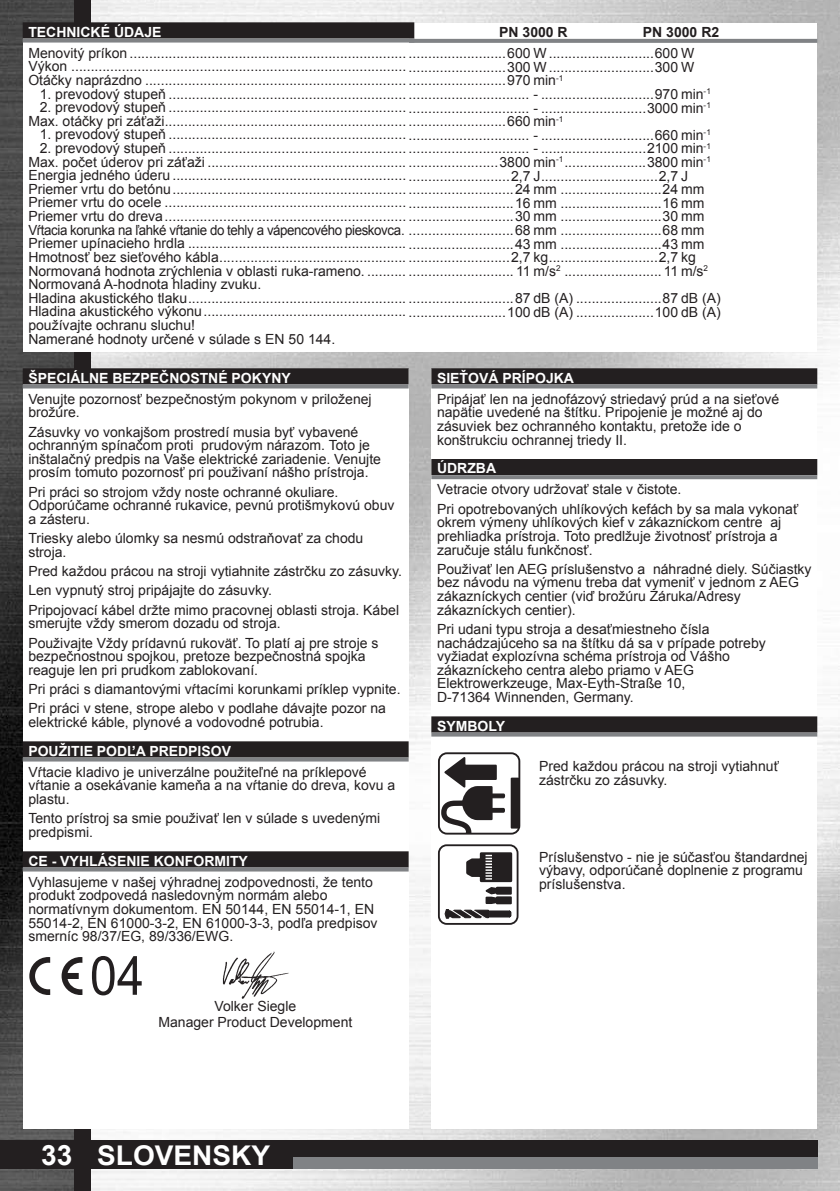
<style>
.page{position:relative;width:840px;height:1191px;background:#fff}
.page>*{position:absolute;margin:0;border:0;box-sizing:border-box;transform-origin:0 0}
.t1{font:700 28px "Arial";color:#fff}
.t2{font:700 27.2px "Arial";color:#fff}
.t3{font:14px/13.6px "Arial";color:#231f20}
.t4{font:700 14px "Arial";color:#fff}
.t5{font:700 14px "Arial";color:#231f20}
</style>
<div class="page">
<img style="left:91px;top:0;width:748px;height:1191px">
<img style="left:0;top:0;width:74px;height:1191px">
<div style="left:0;top:1140px;width:816px;height:28px;background:#231f20"></div>
<div style="left:91px;top:1157px;width:725px;height:11px;background:#808285"></div>
<div style="left:408px;top:23px;width:408px;height:328px;background:#fff"></div>
<svg style="left:414px;top:39px;width:402px;height:4px;fill:#808285"></svg>
<div style="left:74px;top:1140px;width:219px;height:28px;background:#231f20"></div>
<div style="left:23px;top:23px;width:385px;height:328px;background:#fff"></div>
<div style="left:23px;top:22px;width:391px;height:17px;background:#231f20"></div>
<svg style="left:23px;top:39px;width:391px;height:4px;fill:#808285"></svg>
<div style="left:23px;top:369px;width:385px;height:759px;background:#fff"></div>
<div style="left:23px;top:368px;width:385px;height:16px;background:#231f20"></div>
<hr style="left:23px;top:384px;width:385px;height:4px;background:#808285">
<div style="left:23px;top:741px;width:385px;height:16px;background:#231f20"></div>
<hr style="left:23px;top:757px;width:385px;height:4px;background:#808285">
<div style="left:23px;top:851px;width:385px;height:16px;background:#231f20"></div>
<hr style="left:23px;top:867px;width:385px;height:4px;background:#808285">
<img style="left:222px;top:951px;width:67px;height:47px">
<svg style="left:29px;top:957px;width:21px;height:38px"></svg>
<svg style="left:62px;top:957px;width:20px;height:38px"></svg>
<svg style="left:92px;top:956px;width:50px;height:39px"></svg>
<div style="left:431px;top:369px;width:385px;height:759px;background:#fff"></div>
<div style="left:431px;top:368px;width:385px;height:16px;background:#231f20"></div>
<hr style="left:431px;top:384px;width:385px;height:4px;background:#808285">
<div style="left:431px;top:459px;width:385px;height:16px;background:#231f20"></div>
<svg style="left:431px;top:475px;width:385px;height:4px;fill:#808285"></svg>
<div style="left:431px;top:716px;width:385px;height:16px;background:#231f20"></div>
<hr style="left:431px;top:732px;width:385px;height:4px;background:#808285">
<div style="left:511px;top:778px;width:7px;height:49px;background:#231f20"></div>
<div style="left:510px;top:777px;width:9px;height:51px;border:2px solid #231f20"></div>
<svg style="left:440px;top:755px;width:66px;height:76px"></svg>
<div style="left:437px;top:752px;width:83px;height:82px;border:2px solid #231f20;border-radius:8px"></div>
<div style="left:437px;top:844px;width:81px;height:80px;border:2px solid #231f20;border-radius:8px"></div>
<svg style="left:444px;top:852px;width:69px;height:67px"></svg>
<p class="t4" style="left:28px;top:22px;width:134px">TECHNICKÉ ÚDAJE</p>
<p class="t5" style="left:499px;top:23px;width:70px">PN 3000 R</p>
<p class="t5" style="left:642px;top:23px;width:78px">PN 3000 R2</p>
<p class="t3" style="left:28px;top:46px;width:667px;text-align:justify">Menovitý príkon ....................................................................... .........................600 W ...........................600 W Výkon ...................................................................................... .........................300 W ...........................300 W Otáčky naprázdno ................................................................... .........................970 min<sup>-1</sup></p>
<p class="t3" style="left:40px;top:87px;width:672px">1. prevodový stupeň ............................................................. ............................... - .............................970 min<sup>-1</sup></p>
<p class="t3" style="left:28px;top:101px;width:683px;text-indent:11px">2. prevodový stupeň ............................................................. ............................... - ...........................3000 min<sup>-1<br></sup>Max. otáčky pri záťaži .............................................................. .........................660 min<sup>-1</sup></p>
<p class="t3" style="left:40px;top:128px;width:672px">1. prevodový stupeň ............................................................. ............................... - .............................660 min<sup>-1</sup></p>
<p class="t3" style="left:28px;top:141px;width:683px;text-indent:11px">2. prevodový stupeň ............................................................. ............................... - ...........................2100 min<sup>-1<br></sup>Max. počet úderov pri záťaži ................................................... .......................3800 min<sup>-1</sup> .....................3800 min<sup>-1<br></sup>Energia jedného úderu ............................................................ ..........................2,7 J ..............................2,7 J Priemer vrtu do betónu ............................................................ ...........................24 mm ..........................24 mm Priemer vrtu do ocele .............................................................. ...........................16 mm ..........................16 mm Priemer vrtu do dreva .............................................................. ...........................30 mm ..........................30 mm Vŕtacia korunka na ľahké vŕtanie do tehly a vápencového pieskovca . ...........................68 mm ..........................68 mm Priemer upínacieho hrdla ........................................................ ...........................43 mm ..........................43 mm Hmotnosť bez sieťového kábla ................................................ ..........................2,7 kg ............................2,7 kg Normovaná hodnota zrýchlenia v oblasti ruka-rameno. .......... ........................... 11 m/s<sup>2</sup> .........................11 m/s<sup>2</sup></p>
<p class="t3" style="left:28px;top:291px;width:693px">Hladina akustického tlaku ........................................................ ...........................87 dB (A) ......................87 dB (A)<br>Hladina akustického výkonu .................................................... .........................100 dB (A) ....................100 dB (A)</p>
<p class="t3" style="left:28px;top:277px;width:234px">Normovaná A-hodnota hladiny zvuku.</p>
<p class="t3" style="left:28px;top:318px;width:308px">používajte ochranu sluchu!<br>Namerané hodnoty určené v súlade s EN 50 144.</p>
<p class="t4" style="left:28px;top:368px;width:264px">ŠPECIÁLNE BEZPEČNOSTNÉ POKYNY</p>
<p class="t3" style="left:28px;top:392px;width:344px">Venujte pozornosť bezpečnostým pokynom v priloženej brožúre.</p>
<p class="t3" style="left:28px;top:425px;width:354px">Zásuvky vo vonkajšom prostredí musia byť vybavené ochranným spínačom proti prudovým nárazom. Toto je inštalačný predpis na Vaše elektrické zariadenie. Venujte prosím tomuto pozornosť pri použivaní nášho prístroja.</p>
<p class="t3" style="left:28px;top:485px;width:367px">Pri práci so strojom vždy noste ochranné okuliare.<br>Odporúčame ochranné rukavice, pevnú protišmykovú obuv a zásteru.</p>
<p class="t3" style="left:28px;top:531px;width:336px">Triesky alebo úlomky sa nesmú odstraňovať za chodu stroja.</p>
<p class="t3" style="left:28px;top:562px;width:375px;line-height:19.2px">Pred každou prácou na stroji vytiahnite zástrčku zo zásuvky.<br>Len vypnutý stroj pripájajte do zásuvky.<br>Pripojovací kábel držte mimo pracovnej oblasti stroja. Kábel</p>
<p class="t3" style="left:28px;top:614px;width:351px;line-height:19.2px">smerujte vždy smerom dozadu od stroja.<br>Použivajte Vždy prídavnú rukoväť. To platí aj pre stroje s</p>
<p class="t3" style="left:28px;top:649px;width:338px">bezpečnostnou spojkou, pretoze bezpečnostná spojka reaguje len pri prudkom zablokovaní.</p>
<p class="t3" style="left:28px;top:679px;width:373px;line-height:19.2px">Pri práci s diamantovými vŕtacími korunkami príklep vypnite.<br>Pri práci v stene, strope alebo v podlahe dávajte pozor na</p>
<p class="t3" style="left:28px;top:715px;width:296px">elektrické káble, plynové a vodovodné potrubia.</p>
<p class="t4" style="left:28px;top:741px;width:204px">POUŽITIE PODĽA PREDPISOV</p>
<p class="t3" style="left:28px;top:765px;width:368px">Vŕtacie kladivo je univerzálne použiteľné na príklepové vŕtanie a osekávanie kameňa a na vŕtanie do dreva, kovu a plastu.</p>
<p class="t3" style="left:28px;top:811px;width:353px">Tento prístroj sa smie použivať len v súlade s uvedenými predpismi.</p>
<p class="t4" style="left:28px;top:851px;width:221px">CE - VYHLÁSENIE KONFORMITY</p>
<p class="t3" style="left:28px;top:875px;width:350px">Vyhlasujeme v našej výhradnej zodpovednosti, že tento produkt zodpovedá nasledovným normám alebo normatívnym dokumentom. EN 50144, EN 55014-1, EN 55014-2, EN 61000-3-2, EN 61000-3-3, podľa predpisov smerníc 98/37/EG, 89/336/EWG.</p>
<p class="t4" style="left:437px;top:368px;width:138px">SIEŤOVÁ PRÍPOJKA</p>
<p class="t3" style="left:437px;top:392px;width:343px">Pripájať len na jednofázový striedavý prúd a na sieťové napätie uvedené na štítku. Pripojenie je možné aj do zásuviek bez ochranného kontaktu, pretože ide o konštrukciu ochrannej triedy II.</p>
<p class="t4" style="left:437px;top:459px;width:61px">ÚDRZBA</p>
<p class="t3" style="left:437px;top:480px;width:362px;line-height:19.2px">Vetracie otvory udržovať stale v čistote.<br>Pri opotrebovaných uhlíkových kefách by sa mala vykonať</p>
<p class="t3" style="left:437px;top:516px;width:345px">okrem výmeny uhlíkových kief v zákaznickom centre aj prehliadka prístroja. Toto predlžuje životnosť prístroja a zaručuje stálu funkčnosť.</p>
<p class="t3" style="left:437px;top:562px;width:376px">Použivať len AEG príslušenstvo a náhradné diely. Súčiastky bez návodu na výmenu treba dat vymeniť v jednom z AEG zákazníckych centier (viď brožúru Záruka/Adresy zákazníckych centier).</p>
<p class="t3" style="left:437px;top:622px;width:330px">Pri udani typu stroja a desaťmiestneho čísla nachádzajúceho sa na štítku dá sa v prípade potreby vyžiadat explozívna schéma prístroja od Vášho zákazníckeho centra alebo priamo v AEG Elektrowerkzeuge, Max-Eyth-Straße 10,<br>D-71364 Winnenden, Germany.</p>
<p class="t4" style="left:437px;top:716px;width:69px">SYMBOLY</p>
<p class="t3" style="left:539px;top:759px;width:241px">Pred každou prácou na stroji vytiahnuť zástrčku zo zásuvky.</p>
<p class="t3" style="left:539px;top:850px;width:270px">Príslušenstvo - nie je súčasťou štandardnej výbavy, odporúčané doplnenie z programu príslušenstva.</p>
<p class="t3" style="left:158px;top:999px;width:195px;line-height:15.6px;text-align:center">Volker Siegle<br>Manager Product Development</p>
<h1 class="t1" style="left:41px;top:1136px;width:33px">33</h1>
<h2 class="t2" style="left:97px;top:1137px;width:174px">SLOVENSKY</h2>
</div>
